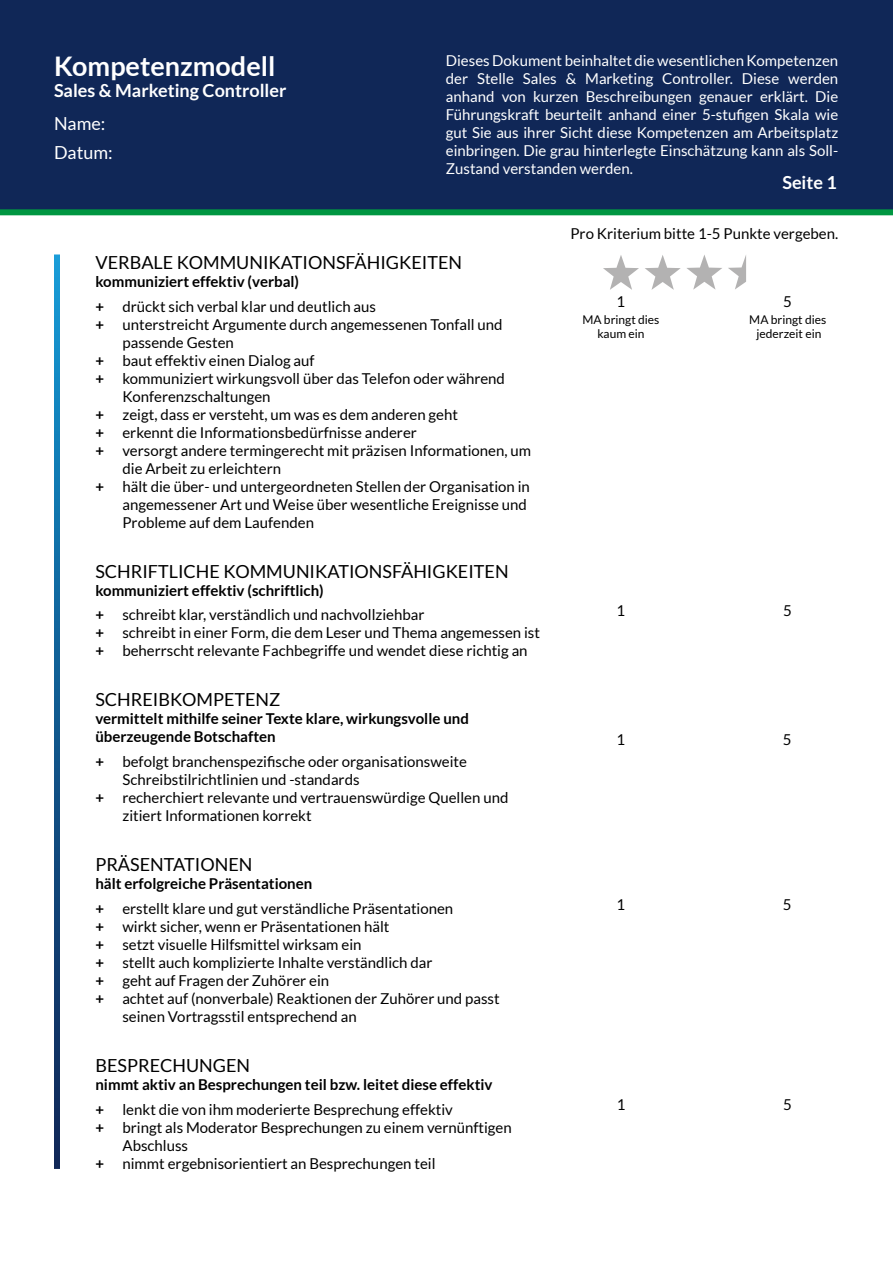
<style>
.page{position:relative;width:893px;height:1263px;background:#fff}
.page>*{position:absolute;margin:0;border:0;box-sizing:border-box;transform-origin:0 0}
.t1{font:700 27px "Lato";color:#fff}
.t2{font:18px "Lato";color:#000}
.t3{font:700 18px "Lato";color:#fff}
.t4{font:18px "Lato";color:#fff}
.t5{font:15px/24.8px "Lato";color:#000}
.t6{font:15px/18px "Lato";color:#fff;text-align:justify}
.t7{font:700 15px/18px "Lato";color:#000}
.t8{font:12px/14.4px "Lato";color:#000;text-align:center}
.s1{font-weight:700}
.s2{font-weight:400}
</style>
<div class="page">
<svg style="left:728px;top:255px;width:18px;height:35px"></svg>
<svg style="left:645px;top:255px;width:77px;height:35px"></svg>
<svg style="left:603px;top:255px;width:36px;height:35px"></svg>
<div style="left:0;top:0;width:893px;height:212px;background:#102757"></div>
<svg style="left:54px;top:254px;width:6px;height:915px;background:#115c92"></svg>
<div style="left:0;top:209px;width:893px;height:6px;background:#009641"></div>
<h1 class="t1" style="left:54px;top:51px;width:223px">Kompetenzmodell</h1>
<p class="t3" style="left:54px;top:80px;width:234px">Sales &amp; Marketing Controller</p>
<p class="t4" style="left:54px;top:114px;width:53px">Name:</p>
<p class="t4" style="left:54px;top:142px;width:60px">Datum:</p>
<p class="t6" style="left:446px;top:52px;width:394px">Dieses Dokument beinhaltet die wesentlichen Kompetenzen der Stelle Sales &amp; Marketing Controller. Diese werden anhand von kurzen Beschreibungen genauer erklärt. Die Führungskraft beurteilt anhand einer 5-stufigen Skala wie gut Sie aus ihrer Sicht diese Kompetenzen am Arbeitsplatz einbringen. Die grau hinterlegte Einschätzung kann als Soll-Zustand verstanden werden.</p>
<p class="t3" style="left:782px;top:172px;width:56px">Seite 1</p>
<p class="t5" style="left:570px;top:221px;width:269px">Pro Kriterium bitte 1-5 Punkte vergeben.</p>
<p class="t2" style="left:95px;top:252px;width:368px">VERBALE KOMMUNIKATIONSFÄHIGKEITEN</p>
<p class="t5" style="left:95px;top:269px;width:282px"><span class="s1">kommuniziert effektiv (verbal)<br>+</span> drückt sich verbal klar und deutlich aus</p>
<p class="t5" style="left:95px;top:312px;width:409px"><span class="s1">+</span> unterstreicht Argumente durch angemessenen Tonfall und</p>
<p class="t5" style="left:122px;top:330px;width:113px">passende Gesten</p>
<p class="t5" style="left:95px;top:348px;width:221px"><span class="s1">+</span> baut effektiv einen Dialog auf</p>
<p class="t5" style="left:95px;top:366px;width:411px"><span class="s1">+</span> kommuniziert wirkungsvoll über das Telefon oder während</p>
<p class="t5" style="left:122px;top:384px;width:150px">Konferenzschaltungen</p>
<p class="t5" style="left:95px;top:402px;width:364px"><span class="s1">+</span> zeigt, dass er versteht, um was es dem anderen geht</p>
<p class="t5" style="left:95px;top:420px;width:323px"><span class="s1">+</span> erkennt die Informationsbedürfnisse anderer</p>
<p class="t5" style="left:95px;top:438px;width:437px"><span class="s1">+</span> versorgt andere termingerecht mit präzisen Informationen, um</p>
<p class="t5" style="left:122px;top:456px;width:160px">die Arbeit zu erleichtern</p>
<p class="t5" style="left:95px;top:474px;width:436px"><span class="s1">+</span> hält die über- und untergeordneten Stellen der Organisation in</p>
<p class="t5" style="left:122px;top:492px;width:406px">angemessener Art und Weise über wesentliche Ereignisse und</p>
<p class="t5" style="left:122px;top:510px;width:193px">Probleme auf dem Laufenden</p>
<p class="t2" style="left:95px;top:561px;width:415px">SCHRIFTLICHE KOMMUNIKATIONSFÄHIGKEITEN</p>
<p class="t5" style="left:95px;top:578px;width:331px"><span class="s1">kommuniziert effektiv (schriftlich)<br>+</span> schreibt klar, verständlich und nachvollziehbar</p>
<p class="t5" style="left:95px;top:624px;width:446px;line-height:18px"><span class="s1">+</span> schreibt in einer Form, die dem Leser und Thema angemessen ist <span class="s1">+</span> beherrscht relevante Fachbegriffe und wendet diese richtig an</p>
<p class="t2" style="left:95px;top:690px;width:186px">SCHREIBKOMPETENZ</p>
<p class="t7" style="left:95px;top:710px;width:375px">vermittelt mithilfe seiner Texte klare, wirkungsvolle und überzeugende Botschaften</p>
<p class="t5" style="left:95px;top:749px;width:373px"><span class="s1">+</span> befolgt branchenspezifische oder organisationsweite</p>
<p class="t5" style="left:122px;top:767px;width:239px">Schreibstilrichtlinien und -standards</p>
<p class="t5" style="left:95px;top:785px;width:415px"><span class="s1">+</span> recherchiert relevante und vertrauenswürdige Quellen und</p>
<p class="t5" style="left:122px;top:803px;width:191px">zitiert Informationen korrekt</p>
<p class="t2" style="left:95px;top:854px;width:159px">PRÄSENTATIONEN</p>
<p class="t5" style="left:95px;top:871px;width:359px"><span class="s1">hält erfolgreiche Präsentationen<br>+</span> erstellt klare und gut verständliche Präsentationen</p>
<p class="t5" style="left:95px;top:914px;width:296px"><span class="s1">+</span> wirkt sicher, wenn er Präsentationen hält</p>
<p class="t5" style="left:95px;top:932px;width:268px"><span class="s1">+</span> setzt visuelle Hilfsmittel wirksam ein</p>
<p class="t5" style="left:95px;top:950px;width:339px"><span class="s1">+</span> stellt auch komplizierte Inhalte verständlich dar</p>
<p class="t5" style="left:95px;top:968px;width:235px"><span class="s1">+</span> geht auf Fragen der Zuhörer ein</p>
<p class="t5" style="left:95px;top:986px;width:406px"><span class="s1">+</span> achtet auf (nonverbale) Reaktionen der Zuhörer und passt</p>
<p class="t5" style="left:122px;top:1004px;width:236px">seinen Vortragsstil entsprechend an</p>
<p class="t2" style="left:95px;top:1056px;width:156px">BESPRECHUNGEN</p>
<p class="t7" style="left:95px;top:1072px;width:399px;line-height:24.8px">nimmt aktiv an Besprechungen teil bzw. leitet diese effektiv + <span class="s2">lenkt die von ihm moderierte Besprechung effektiv</span></p>
<p class="t5" style="left:95px;top:1115px;width:418px"><span class="s1">+</span> bringt als Moderator Besprechungen zu einem vernünftigen</p>
<p class="t5" style="left:122px;top:1133px;width:67px">Abschluss</p>
<p class="t5" style="left:95px;top:1151px;width:342px"><span class="s1">+</span> nimmt ergebnisorientiert an Besprechungen teil</p>
<p class="t5" style="left:616px;top:290px;width:10px">1</p>
<p class="t5" style="left:783px;top:290px;width:10px">5</p>
<p class="t8" style="left:582px;top:312px;width:79px">MA bringt dies kaum ein</p>
<p class="t8" style="left:749px;top:312px;width:79px">MA bringt dies jederzeit ein</p>
<p class="t5" style="left:616px;top:598px;width:10px">1</p>
<p class="t5" style="left:783px;top:598px;width:10px">5</p>
<p class="t5" style="left:616px;top:727px;width:10px">1</p>
<p class="t5" style="left:783px;top:727px;width:10px">5</p>
<p class="t5" style="left:616px;top:892px;width:10px">1</p>
<p class="t5" style="left:783px;top:892px;width:10px">5</p>
<p class="t5" style="left:617px;top:1092px;width:10px">1</p>
<p class="t5" style="left:783px;top:1092px;width:10px">5</p>
</div>
